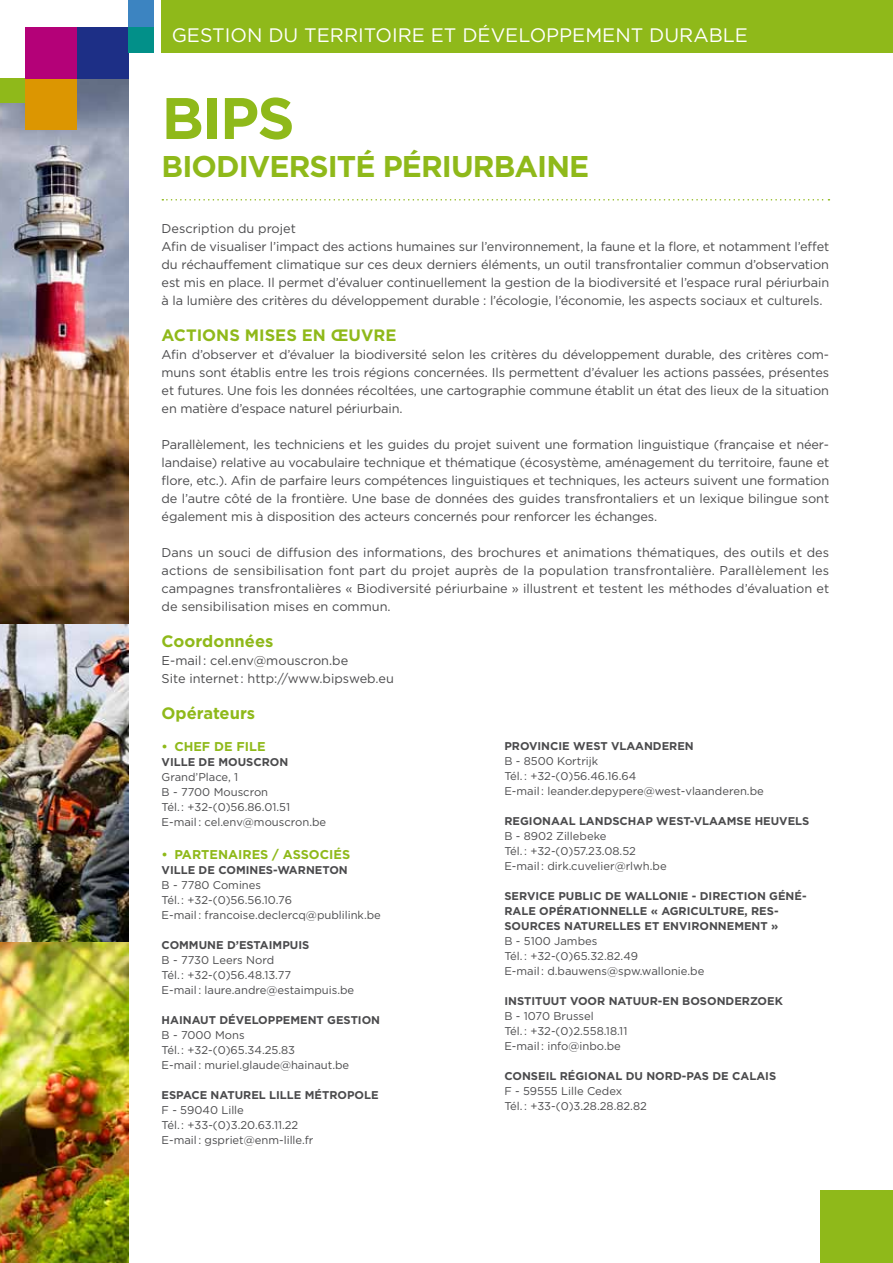
<style>
.page{position:relative;width:893px;height:1263px;background:#fff}
.page>*{position:absolute;margin:0;border:0;box-sizing:border-box;transform-origin:0 0}
.t1{font:700 58.5px "Gotham";color:#8fb91a}
.t2{font:700 30px "Gotham";letter-spacing:-.03em;color:#8fb91a}
.t3{font:19.5px "Gotham";color:#fff}
.t4{font:700 16.5px "Gotham";color:#8fb91a}
.t5{font:12.75px/18px "Gotham";letter-spacing:-.01em;color:#4b4b4d;text-align:justify}
.t6{font:700 12.75px "Gotham";color:#8fb91a}
.t7{font:11.25px/15px "Gotham";color:#4b4b4d}
.t8{font:700 11.25px/15px "Gotham";color:#4b4b4d}
</style>
<div class="page">
<img style="left:0;top:78px;width:128px;height:1185px">
<div style="left:0;top:78px;width:26px;height:25px;background:#8fb91a"></div>
<div style="left:26px;top:78px;width:51px;height:52px;background:#dc9601"></div>
<div style="left:26px;top:27px;width:51px;height:51px;background:#b40178"></div>
<div style="left:77px;top:27px;width:51px;height:51px;background:#1d2f86"></div>
<div style="left:128px;top:0;width:26px;height:27px;background:#3c84c1"></div>
<div style="left:128px;top:27px;width:26px;height:26px;background:#029089"></div>
<div style="left:821px;top:1191px;width:72px;height:72px;background:#8fb91a"></div>
<div style="left:162px;top:0;width:731px;height:53px;background:#8fb91a"></div>
<svg style="left:162px;top:199px;width:667px;height:2px"></svg>
<h3 class="t3" style="left:172px;top:23px;width:578px">Gestion du territoire et développement durable</h3>
<h1 class="t1" style="left:162px;top:79px;width:135px">BIPS</h1>
<h2 class="t2" style="left:162px;top:146px;width:429px">BIODIVERSITÉ PÉRIURBAINE</h2>
<p class="t5" style="left:162px;top:219px;width:669px;text-align:left">Description du projet<br>Afin de visualiser l’impact des actions humaines sur l’environnement, la faune et la flore, et notamment l’effet du réchauffement climatique sur ces deux derniers éléments, un outil transfrontalier commun d’observation est mis en place. Il permet d’évaluer continuellement la gestion de la biodiversité et l’espace rural périurbain à la lumière des critères du développement durable : l’écologie, l’économie, les aspects sociaux et culturels.</p>
<p class="t4" style="left:162px;top:324px;width:236px">ACTIONS MISES EN ŒUVRE</p>
<p class="t5" style="left:162px;top:345px;width:669px">Afin d’observer et d’évaluer la biodiversité selon les critères du développement durable, des critères com&shy;muns sont établis entre les trois régions concernées. Ils permettent d’évaluer les actions passées, présentes et futures. Une fois les données récoltées, une cartographie commune établit un état des lieux de la situation en matière d’espace naturel périurbain.</p>
<p class="t5" style="left:162px;top:435px;width:669px">Parallèlement, les techniciens et les guides du projet suivent une formation linguistique (française et néer&shy;landaise) relative au vocabulaire technique et thématique (écosystème, aménagement du territoire, faune et flore, etc.). Afin de parfaire leurs compétences linguistiques et techniques, les acteurs suivent une formation de l’autre côté de la frontière. Une base de données des guides transfrontaliers et un lexique bilingue sont également mis à disposition des acteurs concernés pour renforcer les échanges.</p>
<p class="t5" style="left:162px;top:544px;width:669px">Dans un souci de diffusion des informations, des brochures et animations thématiques, des outils et des actions de sensibilisation font part du projet auprès de la population transfrontalière. Parallèlement les campagnes transfrontalières « Biodiversité périurbaine » illustrent et testent les méthodes d’évaluation et de sensibilisation mises en commun.</p>
<p class="t4" style="left:162px;top:630px;width:113px">COORDONNÉES</p>
<p class="t5" style="left:162px;top:651px;width:234px">E-mail : cel.env@mouscron.be<br>Site internet : http://www.bipsweb.eu</p>
<p class="t4" style="left:162px;top:702px;width:95px">OPÉRATEURS</p>
<p class="t6" style="left:162px;top:738px;width:106px">• CHEF DE FILE</p>
<p class="t8" style="left:162px;top:755px;width:128px">VILLE DE MOUSCRON</p>
<p class="t7" style="left:162px;top:769px;width:166px">Grand’Place, 1<br>B - 7700 Mouscron<br>Tél. : +32-(0)56.86.01.51<br>E-mail : cel.env@mouscron.be</p>
<p class="t6" style="left:162px;top:846px;width:188px">• PARTENAIRES / ASSOCIÉS</p>
<p class="t8" style="left:162px;top:863px;width:188px">VILLE DE COMINES-WARNETON</p>
<p class="t7" style="left:162px;top:877px;width:221px">B - 7780 Comines<br>Tél. : +32-(0)56.56.10.76<br>E-mail : francoise.declercq@publilink.be</p>
<p class="t8" style="left:162px;top:938px;width:148px">COMMUNE D’ESTAIMPUIS</p>
<p class="t7" style="left:162px;top:952px;width:194px">B - 7730 Leers Nord<br>Tél. : +32-(0)56.48.13.77<br>E-mail : laure.andre@estaimpuis.be</p>
<p class="t8" style="left:162px;top:1013px;width:220px">HAINAUT DÉVELOPPEMENT GESTION</p>
<p class="t7" style="left:162px;top:1027px;width:189px">B - 7000 Mons<br>Tél. : +32-(0)65.34.25.83<br>E-mail : muriel.glaude@hainaut.be</p>
<p class="t8" style="left:162px;top:1088px;width:8px">ESP</p>
<p class="t8" style="left:183px;top:1088px;width:197px">ACE NATUREL LILLE M ÉTROPOLE</p>
<p class="t7" style="left:162px;top:1102px;width:153px">F - 59040 Lille<br>Tél. : +33-(0)3.20.63.11.22<br>E-mail : gspriet@enm-lille.fr</p>
<p class="t8" style="left:504px;top:738px;width:191px">PROVINCIE WEST VLAANDEREN</p>
<p class="t7" style="left:504px;top:753px;width:261px">B - 8500 Kortrijk<br>Tél. : +32-(0)56.46.16.64<br>E-mail : leander.depypere@west-vlaanderen.be</p>
<p class="t8" style="left:504px;top:813px;width:305px">REGIONAAL LANDSCHAP WEST-VLAAMSE H EUVELS</p>
<p class="t7" style="left:504px;top:828px;width:164px">B - 8902 Zillebeke<br>Tél. : +32-(0)57.23.08.52<br>E-mail : dirk.cuvelier@rlwh.be</p>
<p class="t8" style="left:504px;top:888px;width:304px">SERVICE PUBLIC DE WALLONIE - DIRECTION GÉNÉ-<br>RALE OPÉRATIONNELLE « AG RICULTURE, RES-<br>SOURCES NATURELLES ET ENVIRONNEMENT »</p>
<p class="t7" style="left:504px;top:933px;width:201px">B - 5100 Jambes<br>Tél. : +32-(0)65.32.82.49<br>E-mail : d.bauwens@spw.wallonie.be</p>
<p class="t8" style="left:504px;top:993px;width:280px">I NSTITUUT VOOR NATUUR-EN BOSONDERZOEK</p>
<p class="t7" style="left:504px;top:1008px;width:124px">B - 1070 Brussel<br>Tél. : +32-(0)2.558.18.11<br>E-mail : info@inbo.be</p>
<p class="t8" style="left:504px;top:1068px;width:272px">CONSEIL RÉGIONAL DU NORD-PAS DE CALAIS</p>
<p class="t7" style="left:504px;top:1083px;width:144px">F - 59555 Lille Cedex<br>Tél. : +33-(0)3.28.28.82.82</p>
</div>
